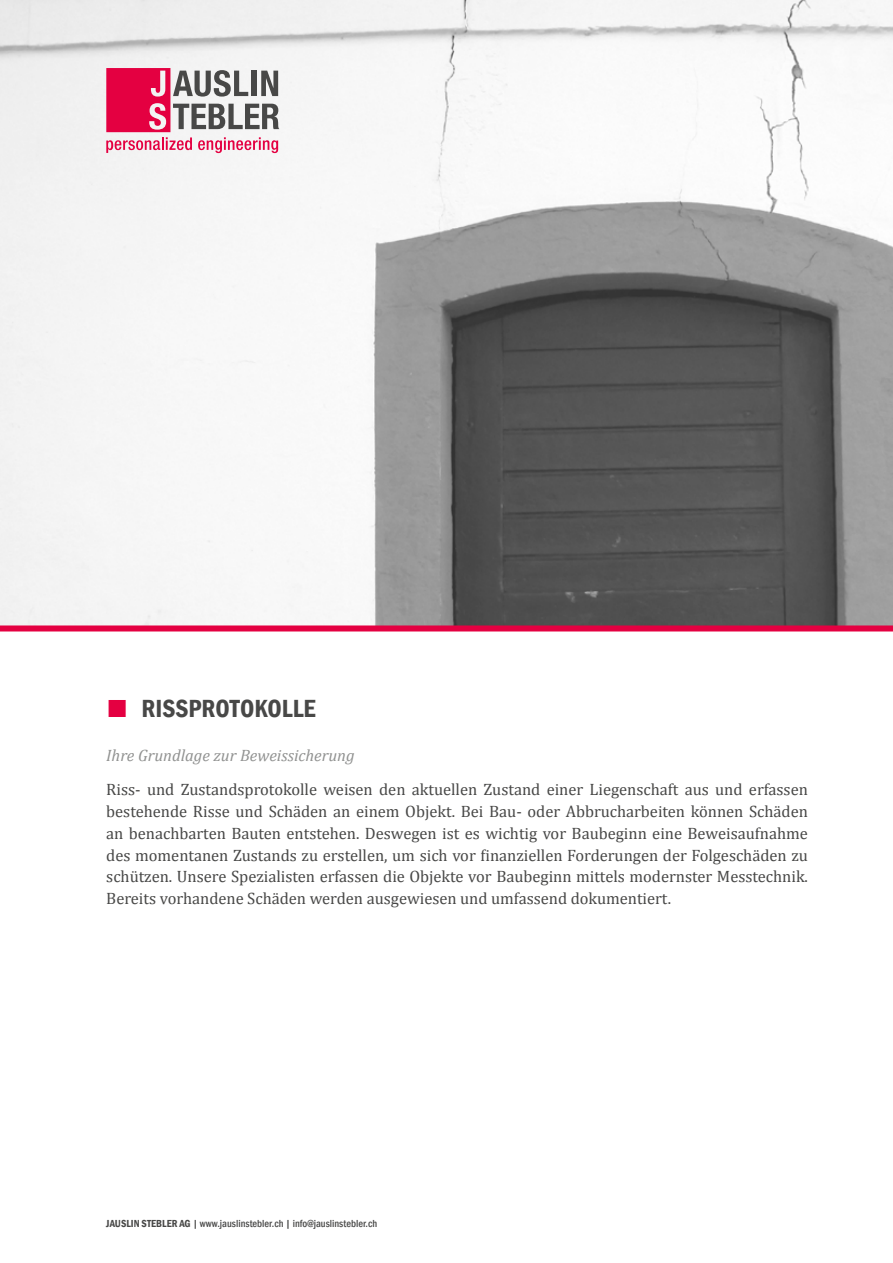
<style>
.page{position:relative;width:893px;height:1263px;background:#fff}
.page>*{position:absolute;margin:0;border:0;box-sizing:border-box;transform-origin:0 0}
.t1{font:600 condensed 25.5px "Franklin Gothic";color:#484847}
.t2{font:16.5px/21.9px "Cambria";color:#484847;text-align:justify}
.t3{font:italic 16.5px "Cambria";color:#919291}
.t4{font:500 condensed 10.5px "Franklin Gothic";color:#484847}
.s1{font-size:36.9px;color:#e40041}
.s2{font-weight:600}
</style>
<div class="page">
<img style="left:0;top:0;width:893px;height:625px">
<svg style="left:106px;top:68px;width:173px;height:85px"></svg>
<div style="left:0;top:625px;width:893px;height:6px;background:#e40041"></div>
<h1 class="t1" style="left:106px;top:692px;width:211px"><span class="s1">■</span> RISSPROTOKOLLE</h1>
<p class="t3" style="left:106px;top:744px;width:250px">Ihre Grundlage zur Beweissicherung</p>
<p class="t2" style="left:106px;top:778px;width:703px">Riss- und Zustandsprotokolle weisen den aktuellen Zustand einer Liegenschaft aus und erfassen bestehende Risse und Schäden an einem Objekt. Bei Bau- oder Abbrucharbeiten können Schäden an benachbarten Bauten entstehen. Deswegen ist es wichtig vor Baubeginn eine Beweisaufnahme des momentanen Zustands zu erstellen, um sich vor finanziellen Forderungen der Folgeschäden zu schützen. Unsere Spezialisten erfassen die Objekte vor Baubeginn mittels modernster Messtechnik.<br>Bereits vorhandene Schäden werden ausgewiesen und umfassend dokumentiert.</p>
<p class="t4" style="left:106px;top:1217px;width:273px"><span class="s2">JAUSLIN STEBLER AG</span> | www.jauslinstebler.ch | info@jauslinstebler.ch</p>
</div>
